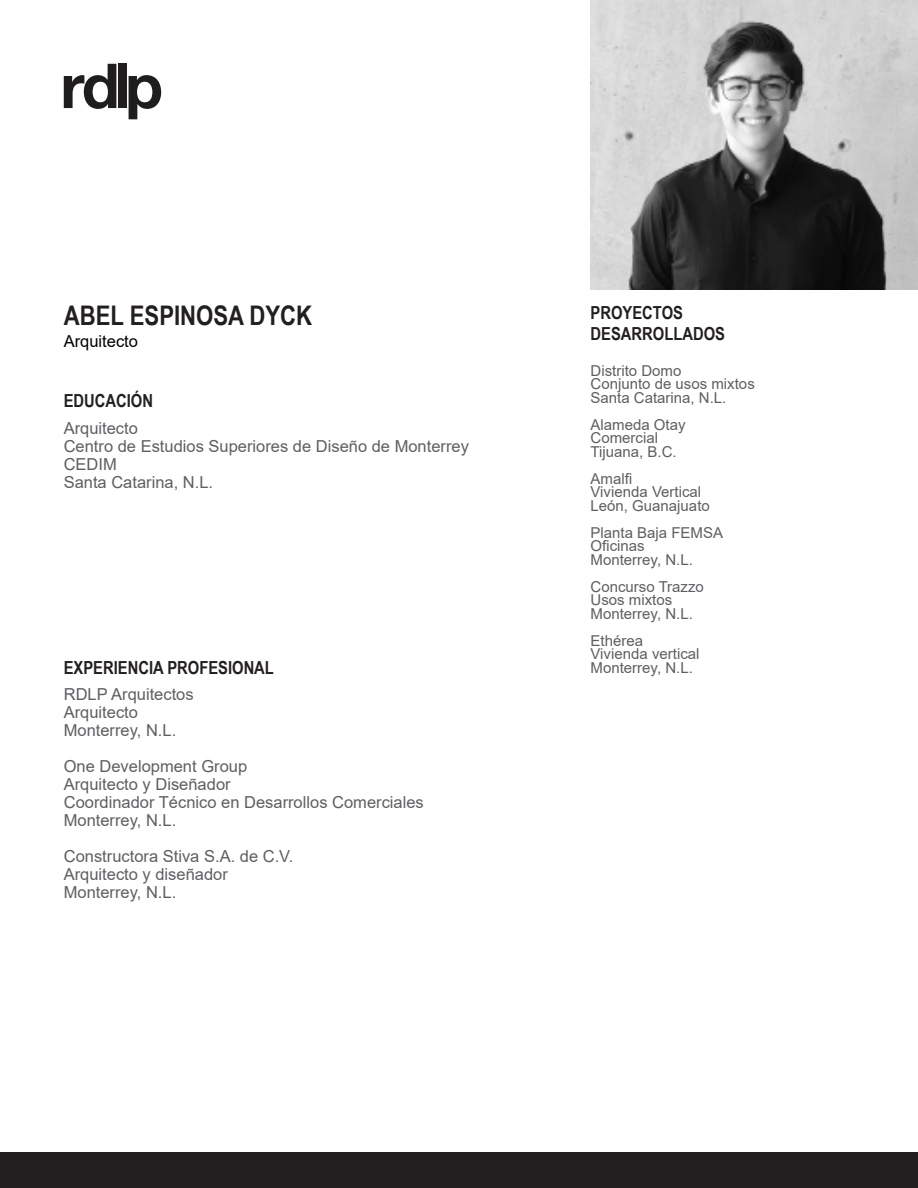
<style>
.page{position:relative;width:918px;height:1188px;background:#fff}
.page>*{position:absolute;margin:0;border:0;box-sizing:border-box;transform-origin:0 0}
.Titulos_contenido{font:700 27px "Arial Narrow";color:#231f20}
.Subtitulos_contenido{font:700 18px "Arial Narrow";color:#231f20}
.Texto{font:16.5px "Arial";color:#5f5f62}
.Puesto{font:16.5px "Arial";color:#000}
.Notas{font:15px "Arial";color:#5f5f62}
</style>
<div class="page">
<div style="left:0;top:1152px;width:918px;height:36px;background:#231f20"></div>
<svg style="left:64px;top:64px;width:52px;height:45px"></svg>
<div style="left:118px;top:64px;width:9px;height:44px;background:#201d1e"></div>
<svg style="left:129px;top:75px;width:32px;height:44px"></svg>
<img style="left:591px;top:0;width:327px;height:290px">
<p class="Titulos_contenido" style="left:64px;top:295px;width:250px">ABEL ESPINOSA DYCK</p>
<p class="Puesto" style="left:64px;top:330px;width:76px">Arquitecto</p>
<p class="Subtitulos_contenido" style="left:64px;top:388px;width:91px">EDUCACIÓN</p>
<p class="Texto" style="left:64px;top:417px;width:76px">Arquitecto</p>
<p class="Texto" style="left:64px;top:435px;width:407px">Centro de Estudios Superiores de Diseño de Monterrey</p>
<p class="Texto" style="left:64px;top:453px;width:55px">CEDIM</p>
<p class="Texto" style="left:64px;top:471px;width:151px">Santa Catarina, N.L.</p>
<p class="Subtitulos_contenido" style="left:64px;top:654px;width:212px">EXPERIENCIA PROFESIONAL</p>
<p class="Texto" style="left:64px;top:683px;width:131px">RDLP Arquitectos</p>
<p class="Texto" style="left:64px;top:701px;width:76px">Arquitecto</p>
<p class="Texto" style="left:64px;top:719px;width:114px">Monterrey, N.L.</p>
<p class="Texto" style="left:64px;top:755px;width:185px">One Development Group</p>
<p class="Texto" style="left:64px;top:773px;width:168px">Arquitecto y Diseñador</p>
<p class="Texto" style="left:64px;top:791px;width:362px">Coordinador Técnico en Desarrollos Comerciales</p>
<p class="Texto" style="left:64px;top:809px;width:114px">Monterrey, N.L.</p>
<p class="Texto" style="left:64px;top:845px;width:231px">Constructora Stiva S.A. de C.V.</p>
<p class="Texto" style="left:64px;top:863px;width:166px">Arquitecto y diseñador</p>
<p class="Texto" style="left:64px;top:881px;width:114px">Monterrey, N.L.</p>
<p class="Subtitulos_contenido" style="left:591px;top:299px;width:94px">PROYECTOS</p>
<p class="Subtitulos_contenido" style="left:591px;top:320px;width:136px">DESARROLLADOS</p>
<p class="Notas" style="left:591px;top:360px;width:92px">Distrito Domo</p>
<p class="Notas" style="left:591px;top:374px;width:166px">Conjunto de usos mixtos</p>
<p class="Notas" style="left:591px;top:387px;width:137px">Santa Catarina, N.L.</p>
<p class="Notas" style="left:591px;top:414px;width:97px">Alameda Otay</p>
<p class="Notas" style="left:591px;top:428px;width:69px">Comercial</p>
<p class="Notas" style="left:591px;top:441px;width:88px">Tijuana, B.C.</p>
<p class="Notas" style="left:591px;top:468px;width:43px">Amalfi</p>
<p class="Notas" style="left:591px;top:482px;width:112px">Vivienda Vertical</p>
<p class="Notas" style="left:591px;top:495px;width:121px">León, Guanajuato</p>
<p class="Notas" style="left:591px;top:522px;width:134px">Planta Baja FEMSA</p>
<p class="Notas" style="left:591px;top:536px;width:56px">Oficinas</p>
<p class="Notas" style="left:591px;top:549px;width:104px">Monterrey, N.L.</p>
<p class="Notas" style="left:591px;top:576px;width:115px">Concurso Trazzo</p>
<p class="Notas" style="left:591px;top:590px;width:83px">Usos mixtos</p>
<p class="Notas" style="left:591px;top:603px;width:104px">Monterrey, N.L.</p>
<p class="Notas" style="left:591px;top:630px;width:54px">Ethérea</p>
<p class="Notas" style="left:591px;top:644px;width:110px">Vivienda vertical</p>
<p class="Notas" style="left:591px;top:657px;width:104px">Monterrey, N.L.</p>
</div>
